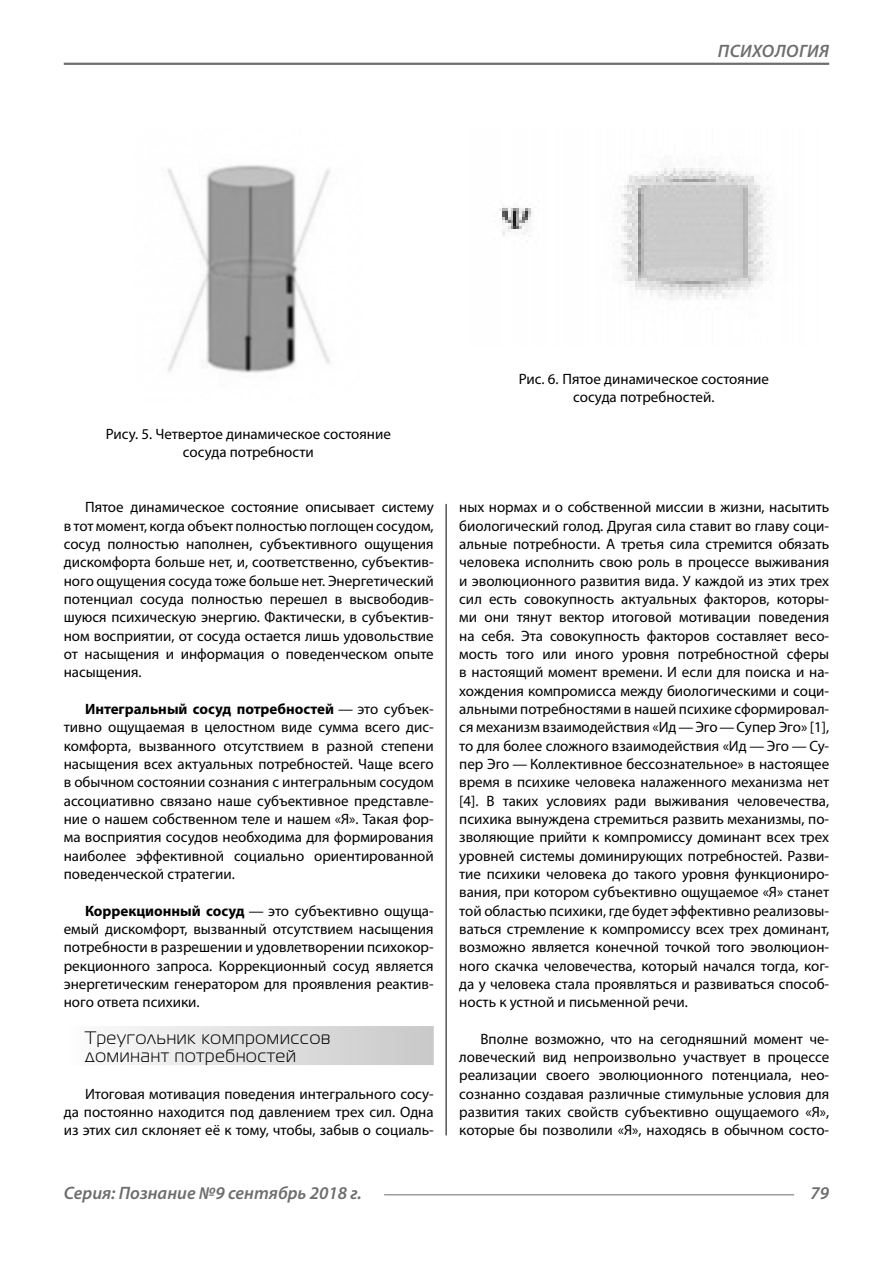
<style>
.page{position:relative;width:893px;height:1263px;background:#fff}
.page>*{position:absolute;margin:0;border:0;box-sizing:border-box;transform-origin:0 0}
.Subheader_2lines{font:18px/18.3px "Magistral C";letter-spacing:.05em;color:#000}
.t1{font:italic 600 18px "Myriad Pro";color:#6e6e6e}
.t2{font:italic 600 18px "Myriad Pro";letter-spacing:.02em;color:#6e6e6e}
.Normal{font:15px/18.3px "Myriad Pro";color:#000;text-align:justify}
.podpis{font:15px/18.3px "Myriad Pro";color:#000;text-align:center}
.s1{font-weight:700}
</style>
<div class="page">
<hr style="left:64px;top:63px;width:765px;height:2px;background:#6e6e6e">
<hr style="left:384px;top:1194px;width:410px;height:1px;background:#6e6e6e">
<div style="left:64px;top:1026px;width:370px;height:39px;background:linear-gradient(to right,#fdfdfd,#c8c8c8)"></div>
<img style="left:167px;top:165px;width:163px;height:208px">
<img style="left:499px;top:168px;width:270px;height:131px">
<hr style="left:446px;top:504px;width:1px;height:631px;background:#000">
<p class="t2" style="left:718px;top:39px;width:113px">Психология</p>
<p class="podpis" style="left:106px;top:425px;width:287px">Рису. 5. Четвертое динамическое состояние сосуда потребности</p>
<p class="Normal" style="left:64px;top:498px;width:371px;text-indent:21px">Пятое динамическое состояние описывает систему в тот момент, когда объект полностью поглощен сосудом, сосуд полностью наполнен, субъективного ощущения дискомфорта больше нет, и, соответственно, субъектив&shy;ного ощущения сосуда тоже больше нет. Энергетический потенциал сосуда полностью перешел в высвободив&shy;шуюся психическую энергию. Фактически, в субъектив&shy;ном восприятии, от сосуда остается лишь удовольствие от насыщения и информация о поведенческом опыте насыщения.</p>
<p class="Normal" style="left:64px;top:699px;width:371px;text-indent:21px"><span class="s1">Интегральный сосуд потребностей</span> — это субъек&shy;тивно ощущаемая в целостном виде сумма всего дис&shy;комфорта, вызванного отсутствием в разной степени насыщения всех актуальных потребностей. Чаще всего в обычном состоянии сознания с интегральным сосудом ассоциативно связано наше субъективное представле&shy;ние о нашем собственном теле и нашем «Я». Такая фор&shy;ма восприятия сосудов необходима для формирования наиболее эффективной социально ориентированной поведенческой стратегии.</p>
<p class="Normal" style="left:64px;top:901px;width:371px;text-indent:21px"><span class="s1">Коррекционный сосуд</span> — это субъективно ощуща&shy;емый дискомфорт, вызванный отсутствием насыщения потребности в разрешении и удовлетворении психокор&shy;рекционного запроса. Коррекционный сосуд является энергетическим генератором для проявления реактив&shy;ного ответа психики.</p>
<p class="Subheader_2lines" style="left:85px;top:1028px;width:246px">Треугольник компромиссов доминант потребностей</p>
<p class="Normal" style="left:64px;top:1084px;width:371px;text-indent:21px">Итоговая мотивация поведения интегрального сосу&shy;да постоянно находится под давлением трех сил. Одна из этих сил склоняет её к тому, чтобы, забыв о социаль-</p>
<p class="podpis" style="left:519px;top:370px;width:252px">Рис. 6. Пятое динамическое состояние сосуда потребностей.</p>
<p class="Normal" style="left:459px;top:498px;width:371px">ных нормах и о собственной миссии в жизни, насытить биологический голод. Другая сила ставит во главу соци&shy;альные потребности. А третья сила стремится обязать человека исполнить свою роль в процессе выживания и эволюционного развития вида. У каждой из этих трех сил есть совокупность актуальных факторов, которы&shy;ми они тянут вектор итоговой мотивации поведения на себя. Эта совокупность факторов составляет весо&shy;мость того или иного уровня потребностной сферы в настоящий момент времени. И если для поиска и на&shy;хождения компромисса между биологическими и соци&shy;альными потребностями в нашей психике сформировал&shy;ся механизм взаимодействия «Ид—Эго—Супер Эго» [1], то для более сложного взаимодействия «Ид — Эго — Су&shy;пер Эго — Коллективное бессознательное» в настоящее время в психике человека налаженного механизма нет [4]. В таких условиях ради выживания человечества, психика вынуждена стремиться развить механизмы, по&shy;зволяющие прийти к компромиссу доминант всех трех уровней системы доминирующих потребностей. Разви&shy;тие психики человека до такого уровня функциониро&shy;вания, при котором субъективно ощущаемое «Я» станет той областью психики, где будет эффективно реализовы&shy;ваться стремление к компромиссу всех трех доминант, возможно является конечной точкой того эволюцион&shy;ного скачка человечества, который начался тогда, ког&shy;да у человека стала проявляться и развиваться способ&shy;ность к устной и письменной речи.</p>
<p class="Normal" style="left:459px;top:1029px;width:371px;text-indent:21px">Вполне возможно, что на сегодняшний момент че&shy;ловеческий вид непроизвольно участвует в процессе реализации своего эволюционного потенциала, нео&shy;сознанно создавая различные стимульные условия для развития таких свойств субъективно ощущаемого «Я», которые бы позволили «Я», находясь в обычном состо-</p>
<p class="t1" style="left:64px;top:1182px;width:299px">Серия: Познание №9 сентябрь 2018 г.</p>
<p class="t1" style="left:810px;top:1182px;width:20px">79</p>
</div>
